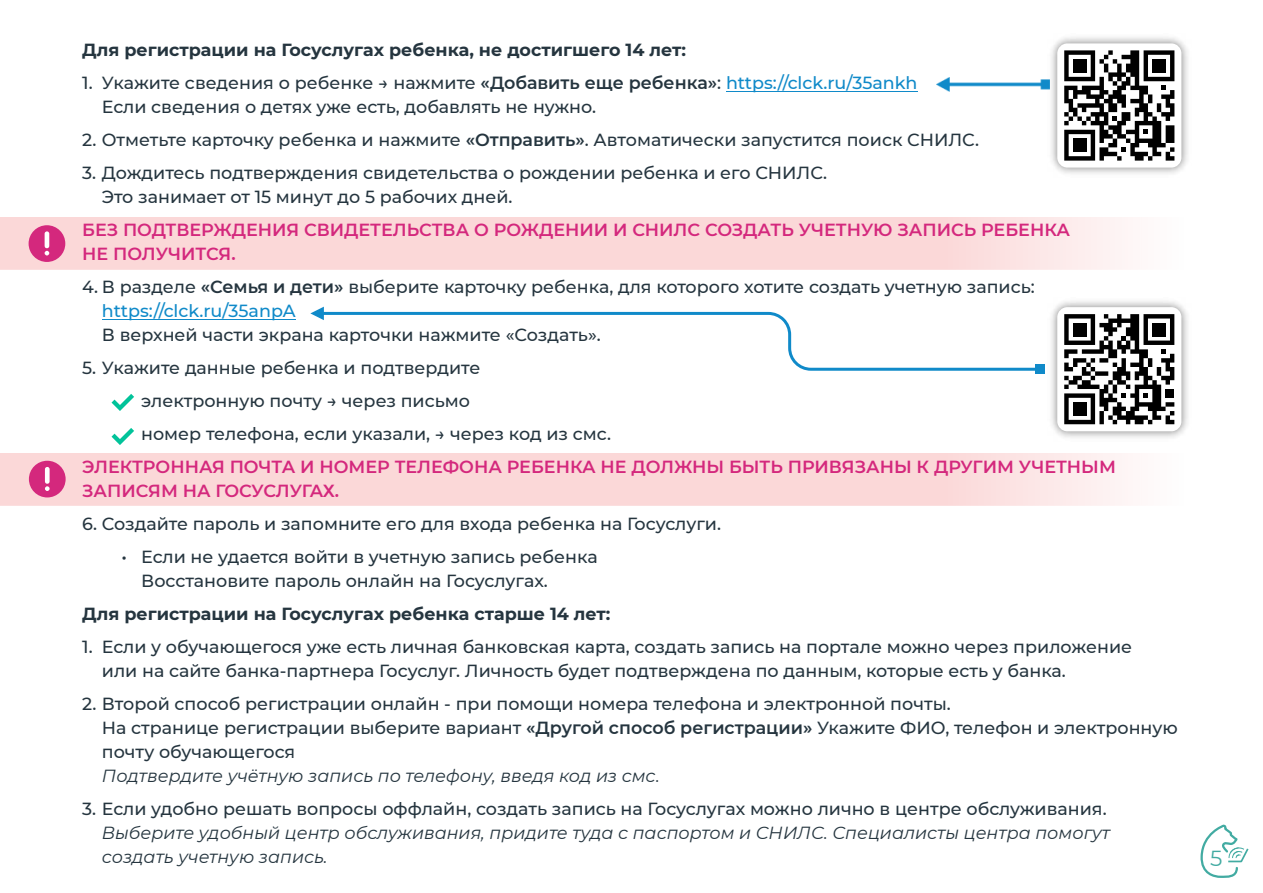
<style>
.page{position:relative;width:1263px;height:893px;background:#fff}
.page>*{position:absolute;margin:0;border:0;box-sizing:border-box;transform-origin:0 0}
.t1{font:21.75px "Montserrat";color:#42aba2}
.t2{font:500 17.55px/24px "Montserrat";color:#25353f}
.t3{font:600 17.55px/24px "Montserrat";color:#d4287d}
.t4{font:italic 17.55px/24px "Montserrat";color:#25353f}
.t5{font:700 17.55px "Montserrat";color:#25353f}
.s1{font-weight:600}
.s2{color:#108ac9}
</style>
<div class="page">
<img style="left:0;top:218px;width:1122px;height:52px">
<div style="left:29px;top:225px;width:36px;height:37px;background:#d4287d;border-radius:50%"></div>
<svg style="left:45px;top:231px;width:4px;height:24px"></svg>
<img style="left:0;top:453px;width:1122px;height:52px">
<div style="left:29px;top:461px;width:37px;height:36px;background:#d4287d;border-radius:50%"></div>
<svg style="left:45px;top:467px;width:5px;height:24px"></svg>
<svg style="left:1200px;top:825px;width:49px;height:53px"></svg>
<hr style="left:726px;top:91px;width:191px;height:1px;background:#108ac9">
<hr style="left:102px;top:319px;width:194px;height:1px;background:#108ac9">
<svg style="left:111px;top:394px;width:23px;height:17px"></svg>
<svg style="left:111px;top:428px;width:23px;height:17px"></svg>
<div style="left:1036px;top:365px;width:9px;height:9px;background:#108ac9"></div>
<svg style="left:310px;top:307px;width:730px;height:65px"></svg>
<img style="left:1049px;top:37px;width:139px;height:137px">
<div style="left:1057px;top:43px;width:124px;height:125px;background:#fff;border-radius:10px"></div>
<svg style="left:1064px;top:50px;width:110px;height:111px"></svg>
<img style="left:1051px;top:301px;width:137px;height:137px">
<div style="left:1057px;top:307px;width:124px;height:124px;background:#fff;border-radius:10px"></div>
<svg style="left:1064px;top:314px;width:110px;height:110px"></svg>
<img style="left:937px;top:78px;width:112px;height:13px">
<p class="t5" style="left:82px;top:39px;width:605px">Для регистрации на Госуслугах ребенка, не достигшего 14 лет:</p>
<p class="t2" style="left:102px;top:71px;width:817px;text-indent:-20px">1. Укажите сведения о ребенке → нажмите <span class="s1">«Добавить еще ребенка»</span>: <span class="s2">https://clck.ru/35ankh<br></span>Если сведения о детях уже есть, добавлять не нужно.</p>
<p class="t2" style="left:82px;top:128px;width:898px">2. Отметьте карточку ребенка и нажмите <span class="s1">«Отправить»</span>. Автоматически запустится поиск СНИЛС.</p>
<p class="t2" style="left:102px;top:161px;width:727px;text-indent:-20px">3. Дождитесь подтверждения свидетельства о рождении ребенка и его СНИЛС.<br>Это занимает от 15 минут до 5 рабочих дней.</p>
<p class="t3" style="left:82px;top:218px;width:989px">БЕЗ ПОДТВЕРЖДЕНИЯ СВИДЕТЕЛЬСТВА О РОЖДЕНИИ И СНИЛС СОЗДАТЬ УЧЕТНУЮ ЗАПИСЬ РЕБЕНКА<br>НЕ ПОЛУЧИТСЯ.</p>
<p class="t2" style="left:102px;top:275px;width:934px;text-indent:-20px">4. В разделе <span class="s1">«Семья и дети»</span> выберите карточку ребенка, для которого хотите создать учетную запись: <span class="s2">https://clck.ru/35anpA</span></p>
<p class="t2" style="left:102px;top:323px;width:500px">В верхней части экрана карточки нажмите «Создать».</p>
<p class="t2" style="left:141px;top:352px;width:471px;line-height:33px;text-indent:-59px">5. Укажите данные ребенка и подтвердите<br>электронную почту → через письмо<br>номер телефона, если указали, → через код из смс.</p>
<p class="t3" style="left:82px;top:455px;width:1035px">ЭЛЕКТРОННАЯ ПОЧТА И НОМЕР ТЕЛЕФОНА РЕБЕНКА НЕ ДОЛЖНЫ БЫТЬ ПРИВЯЗАНЫ К ДРУГИМ УЧЕТНЫМ<br>ЗАПИСЯМ НА ГОСУСЛУГАХ.</p>
<p class="t2" style="left:82px;top:512px;width:640px">6. Создайте пароль и запомните его для входа ребенка на Госуслуги.</p>
<p class="t2" style="left:141px;top:545px;width:458px;text-indent:-20px">• Если не удается войти в учетную запись ребенка<br>Восстановите пароль онлайн на Госуслугах.</p>
<p class="t5" style="left:82px;top:603px;width:530px">Для регистрации на Госуслугах ребенка старше 14 лет:</p>
<p class="t2" style="left:102px;top:635px;width:1032px;text-indent:-20px">1. Если у обучающегося уже есть личная банковская карта, создать запись на портале можно через приложение или на сайте банка-партнера Госуслуг. Личность будет подтверждена по данным, которые есть у банка.</p>
<p class="t2" style="left:102px;top:692px;width:1077px;text-indent:-20px">2. Второй способ регистрации онлайн - при помощи номера телефона и электронной почты.<br>На странице регистрации выберите вариант <span class="s1">«Другой способ регистрации»</span> Укажите ФИО, телефон и электронную почту обучающегося</p>
<p class="t4" style="left:102px;top:764px;width:559px">Подтвердите учётную запись по телефону, введя код из смс.</p>
<p class="t2" style="left:82px;top:797px;width:1026px">3. Если удобно решать вопросы оффлайн, создать запись на Госуслугах можно лично в центре обслуживания.</p>
<p class="t4" style="left:102px;top:821px;width:1010px">Выберите удобный центр обслуживания, придите туда с паспортом и СНИЛС. Специалисты центра помогут создать учетную запись.</p>
<p class="t1" style="left:1210px;top:845px;width:14px">5</p>
</div>
